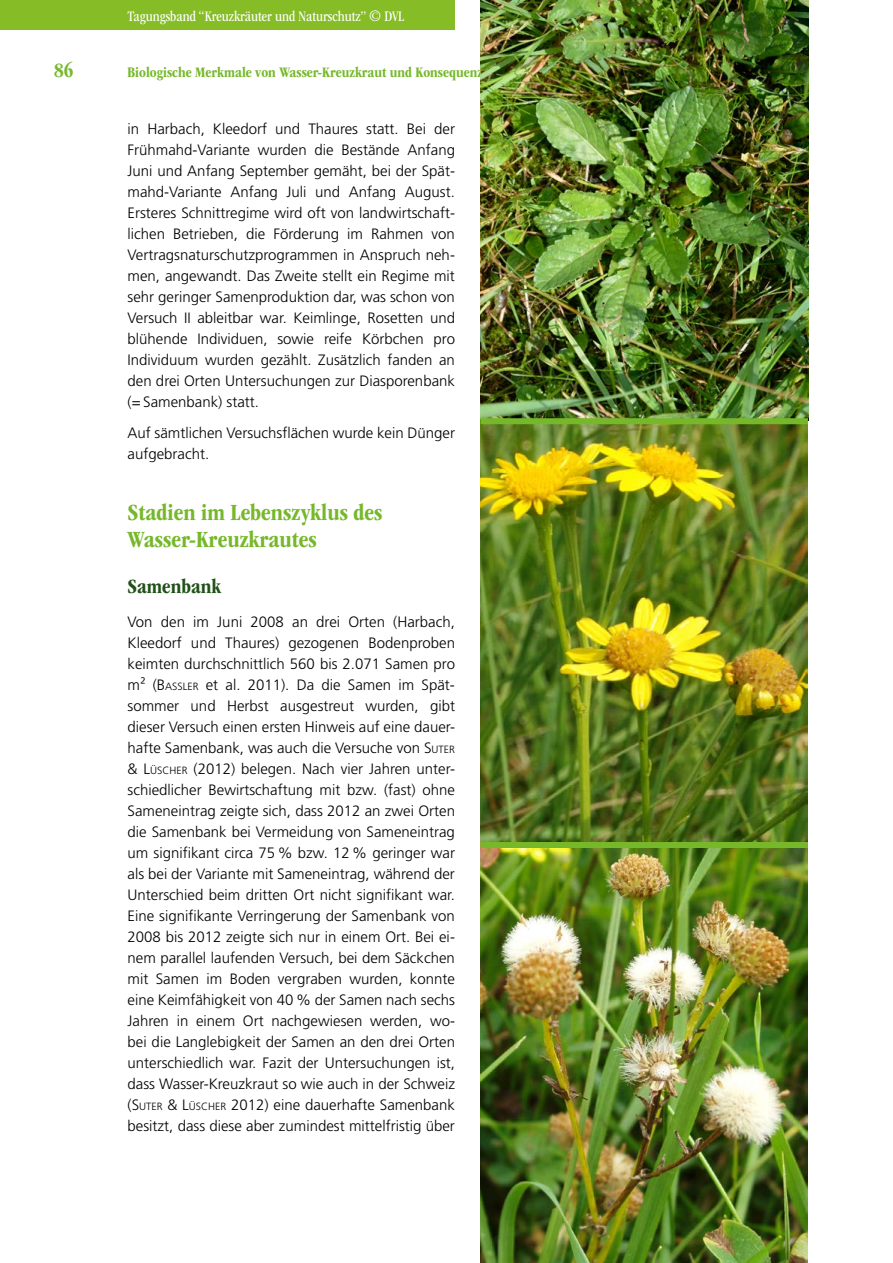
<style>
.page{position:relative;width:893px;height:1263px;background:#fff}
.page>*{position:absolute;margin:0;border:0;box-sizing:border-box;transform-origin:0 0}
.LT_-_Ueber1_-_2-Sp{font:700 condensed 24px/27px "ITC Garamond Std";color:#76b82a}
.LT_-_Ueber2_-_2-Sp{font:700 condensed 21px "ITC Garamond Std";color:#205118}
.t1{font:700 condensed 21px "ITC Garamond Std";color:#76b82a}
.LT_2-Sp{font:300 15px/21px "Frutiger LT Std";color:#000;text-align:justify}
.t2{font:700 condensed 15px "ITC Garamond Std";color:#76b82a}
.t3{font:condensed 15px "ITC Garamond Std";color:#fff}
.s1{font-style:inherit}
.s2{font-size:10.5px}
</style>
<div class="page">
<div style="left:0;top:0;width:455px;height:30px;background:#86bc25"></div>
<img style="left:480px;top:0;width:328px;height:1263px">
<div style="left:480px;top:842px;width:328px;height:6px;background:#76b82a"></div>
<div style="left:480px;top:418px;width:328px;height:6px;background:#76b82a"></div>
<p class="t3" style="left:128px;top:8px;width:278px">Tagungsband “Kreuzkräuter und Naturschutz” © DVL</p>
<h2 class="t1" style="left:54px;top:58px;width:21px">86</h2>
<p class="t2" style="left:128px;top:63px;width:491px">Biologische Merkmale von Wasser-Kreuzkraut und Konsequenzen für das Management</p>
<p class="LT_2-Sp" style="left:128px;top:118px;width:329px">in Harbach, Kleedorf und Thaures statt. Bei der Frühmahd-Variante wurden die Bestände Anfang Juni und Anfang September gemäht, bei der Spät&shy;mahd-Variante Anfang Juli und Anfang August.<br>Ersteres Schnittregime wird oft von landwirtschaft&shy;lichen Betrieben, die Förderung im Rahmen von Vertragsnaturschutzprogrammen in Anspruch neh&shy;men, angewandt. Das Zweite stellt ein Regime mit sehr geringer Samenproduktion dar, was schon von Versuch II ableitbar war. Keimlinge, Rosetten und blühende Individuen, sowie reife Körbchen pro Individuum wurden gezählt. Zusätzlich fanden an den drei Orten Untersuchungen zur Diasporenbank (= Samenbank) statt.</p>
<p class="LT_2-Sp" style="left:128px;top:423px;width:329px">Auf sämtlichen Versuchsflächen wurde kein Dünger aufgebracht.</p>
<h3 class="LT_-_Ueber1_-_2-Sp" style="left:128px;top:499px;width:257px">Stadien im Lebenszyklus des<br>Wasser-Kreuzkrautes</h3>
<h4 class="LT_-_Ueber2_-_2-Sp" style="left:128px;top:574px;width:95px">Samenbank</h4>
<p class="LT_2-Sp" style="left:128px;top:612px;width:329px">Von den im Juni 2008 an drei Orten (Harbach, Kleedorf und Thaures) gezogenen Bodenproben keimten durchschnittlich 560 bis 2.071 Samen pro m² (<span class="s1">B</span><span class="s2">ASSLER</span> et al. 2011). Da die Samen im Spät&shy;sommer und Herbst ausgestreut wurden, gibt dieser Versuch einen ersten Hinweis auf eine dauer&shy;hafte Samenbank, was auch die Versuche von <span class="s1">S</span> <span class="s2">UTER </span><span class="s1">&amp; L</span><span class="s2">ÜSCHER</span> (2012) belegen. Nach vier Jahren unter&shy;schiedlicher Bewirtschaftung mit bzw. (fast) ohne Sameneintrag zeigte sich, dass 2012 an zwei Orten die Samenbank bei Vermeidung von Sameneintrag um signifikant circa 75 % bzw. 12 % geringer war als bei der Variante mit Sameneintrag, während der Unterschied beim dritten Ort nicht signifikant war.<br>Eine signifikante Verringerung der Samenbank von 2008 bis 2012 zeigte sich nur in einem Ort. Bei ei&shy;nem parallel laufenden Versuch, bei dem Säckchen mit Samen im Boden vergraben wurden, konnte eine Keimfähigkeit von 40 % der Samen nach sechs Jahren in einem Ort nachgewiesen werden, wo&shy;bei die Langlebigkeit der Samen an den drei Orten unterschiedlich war. Fazit der Untersuchungen ist, dass Wasser-Kreuzkraut so wie auch in der Schweiz (<span class="s1">S</span> <span class="s2">UTER</span> <span class="s1">&amp; L</span><span class="s2">ÜSCHER</span> 2012) eine dauerhafte Samenbank besitzt, dass diese aber zumindest mittelfristig über</p>
</div>
